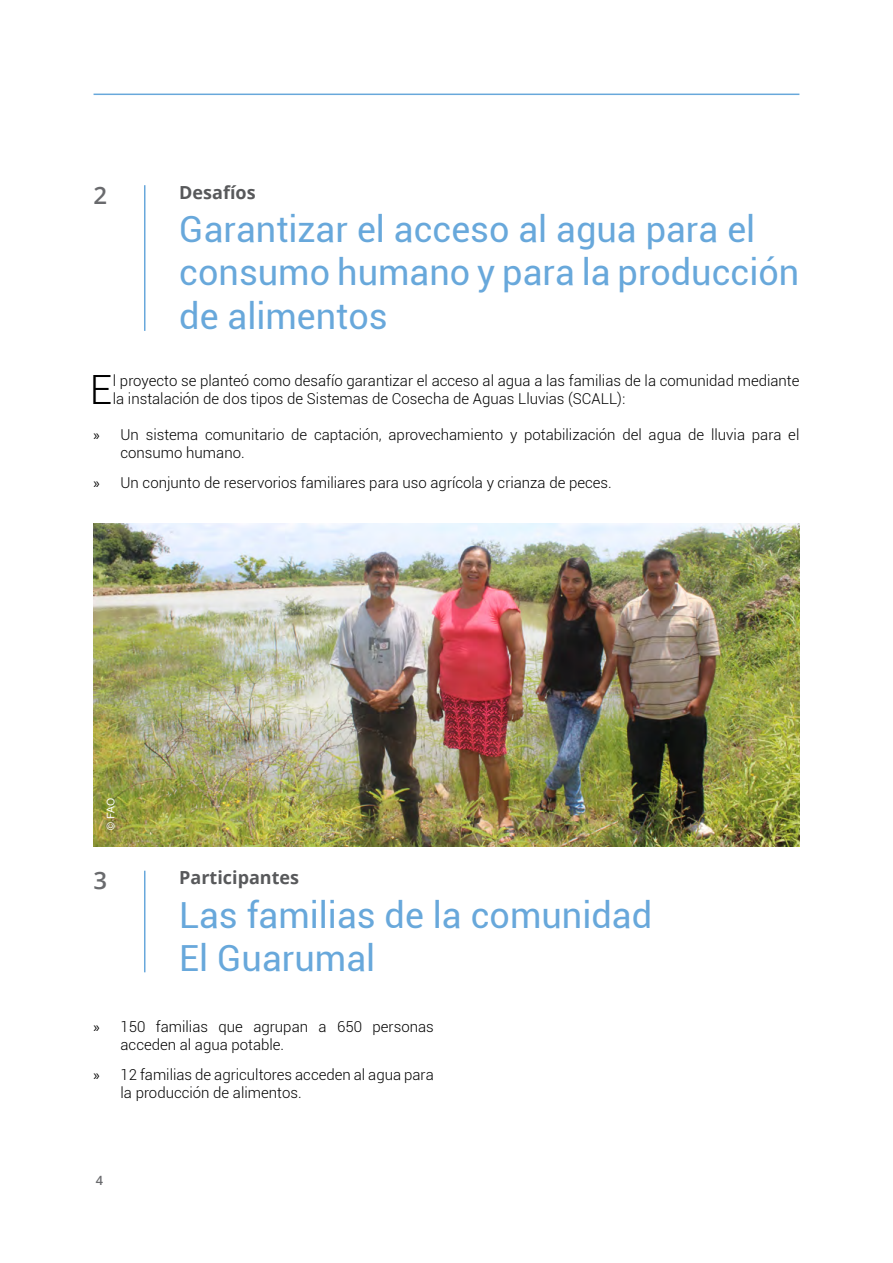
<style>
.page{position:relative;width:893px;height:1263px;background:#fff}
.page>*{position:absolute;margin:0;border:0;box-sizing:border-box;transform-origin:0 0}
.t1{font:300 40.35px "Roboto";color:#000}
.t2{font:36px/43.2px "Roboto";color:#68a8db}
.t3{font:600 24px "Open Sans";color:#696a6d}
.t4{font:700 18px "Open Sans";color:#58595b}
.t5{font:300 15px/18px "Roboto";color:#000}
.t6{font:600 12.75px "Open Sans";color:#696a6d}
.t7{font:10.5px "Arial";color:#fff}
.s1{font-family:"Myriad Pro";font-weight:400}
</style>
<div class="page">
<hr style="left:144px;top:185px;width:1px;height:146px;background:#68a8db">
<hr style="left:144px;top:871px;width:1px;height:101px;background:#68a8db">
<hr style="left:94px;top:94px;width:705px;height:1px;background:#68a8db">
<img style="left:94px;top:524px;width:705px;height:322px">
<h3 class="t3" style="left:94px;top:178px;width:15px">2</h3>
<p class="t4" style="left:179px;top:180px;width:78px">Desafíos</p>
<h2 class="t2" style="left:179px;top:206px;width:621px">Garantizar el acceso al agua para el consumo humano y para la producción de alimentos</h2>
<h1 class="t1" style="left:90px;top:362px;width:24px">E</h1>
<p class="t5" style="left:113px;top:371px;width:688px">l proyecto se planteó como desafío garantizar el acceso al agua a las familias de la comunidad mediante la instalación de dos tipos de Sistemas de Cosecha de Aguas Lluvias (SCALL):</p>
<p class="t5" style="left:121px;top:425px;width:680px;text-indent:-27px"><span class="s1">»</span> Un sistema comunitario de captación, aprovechamiento y potabilización del agua de lluvia para el consumo humano.</p>
<p class="t5" style="left:94px;top:473px;width:520px"><span class="s1">»</span> Un conjunto de reservorios familiares para uso agrícola y crianza de peces.</p>
<p class="t7" style="left:104px;top:830px;width:33px;rotate:-90deg">© FAO</p>
<h3 class="t3" style="left:94px;top:864px;width:15px">3</h3>
<p class="t4" style="left:179px;top:865px;width:121px">Participantes</p>
<h2 class="t2" style="left:179px;top:892px;width:474px">Las familias de la comunidad<br>El Guarumal</h2>
<p class="t5" style="left:121px;top:1017px;width:315px;text-indent:-27px"><span class="s1">»</span> 150 familias que agrupan a 650 personas acceden al agua potable.</p>
<p class="t5" style="left:121px;top:1065px;width:315px;text-indent:-27px"><span class="s1">»</span> 12 familias de agricultores acceden al agua para la producción de alimentos.</p>
<p class="t6" style="left:96px;top:1171px;width:9px">4</p>
</div>
